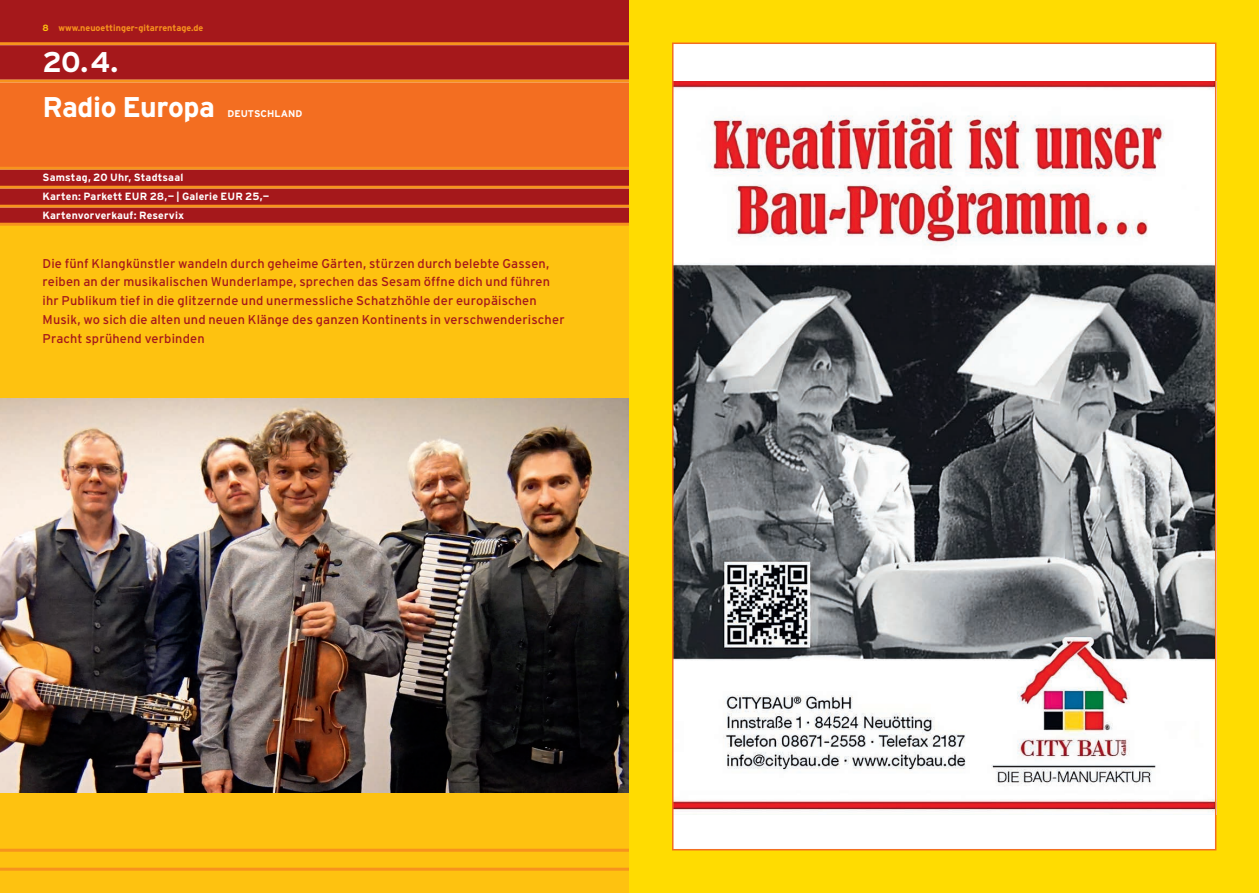
<style>
.page{position:relative;width:1259px;height:893px;background:#fff}
.page>*{position:absolute;margin:0;border:0;box-sizing:border-box;transform-origin:0 0}
.t1{font:700 28.5px/44.2px "Interstate";letter-spacing:-.015em;color:#fff}
.t2{font:12.75px/18.8px "Interstate";letter-spacing:.015em;color:#a5181b}
.t3{font:700 10.5px/18.9px "Interstate";letter-spacing:.015em;color:#fff}
.t4{font:700 9.75px "Interstate";letter-spacing:.005em;color:#fff}
.t5{font:700 9px "Interstate";color:#f7931d}
.s1{color:#fec210}
</style>
<div class="page">
<div style="left:0;top:0;width:629px;height:43px;background:#a5181b"></div>
<div style="left:0;top:211px;width:629px;height:682px;background:#fec210"></div>
<img style="left:0;top:399px;width:629px;height:394px">
<hr style="left:0;top:849px;width:634px;height:3px;background:#f7931d">
<hr style="left:0;top:868px;width:634px;height:3px;background:#f7931d">
<hr style="left:0;top:42px;width:629px;height:3px;background:#f7931d">
<div style="left:0;top:45px;width:629px;height:35px;background:#a5181b"></div>
<hr style="left:0;top:80px;width:629px;height:3px;background:#f7931d">
<div style="left:0;top:83px;width:629px;height:37px;background:#f36e21"></div>
<div style="left:0;top:108px;width:629px;height:40px;background:#f36e21"></div>
<div style="left:0;top:127px;width:629px;height:40px;background:#f36e21"></div>
<hr style="left:0;top:167px;width:629px;height:3px;background:#f7931d">
<div style="left:0;top:170px;width:629px;height:17px;background:#a5181b"></div>
<hr style="left:0;top:186px;width:629px;height:3px;background:#f7931d">
<div style="left:0;top:189px;width:629px;height:17px;background:#a5181b"></div>
<hr style="left:0;top:205px;width:629px;height:3px;background:#f7931d">
<div style="left:0;top:208px;width:629px;height:17px;background:#a5181b"></div>
<hr style="left:0;top:223px;width:629px;height:3px;background:#f7931d">
<div style="left:629px;top:0;width:630px;height:893px;background:#ffdc01"></div>
<div style="left:673px;top:43px;width:542px;height:807px;background:#fff"></div>
<img style="left:675px;top:82px;width:538px;height:730px">
<p class="t5" style="left:43px;top:22px;width:162px"><span class="s1">8</span> www.neuoettinger-gitarrentage.de</p>
<h1 class="t1" style="left:43px;top:40px;width:174px">20.4.<br>Radio Europa</h1>
<p class="t4" style="left:227px;top:108px;width:77px">DEUTSCHLAND</p>
<p class="t3" style="left:43px;top:168px;width:228px">Samstag, 20 Uhr, Stadtsaal<br>Karten: Parkett EUR 28,— | Galerie EUR 25,—<br>Kartenvorverkauf: Reservix</p>
<p class="t2" style="left:43px;top:254px;width:523px">Die fünf Klangkünstler wandeln durch geheime Gärten, stürzen durch belebte Gassen, reiben an der musikalischen Wunderlampe, sprechen das Sesam öffne dich und führen ihr Publikum tief in die glitzernde und unermessliche Schatzhöhle der europäischen Musik, wo sich die alten und neuen Klänge des ganzen Kontinents in verschwenderischer Pracht sprühend verbinden</p>
</div>
